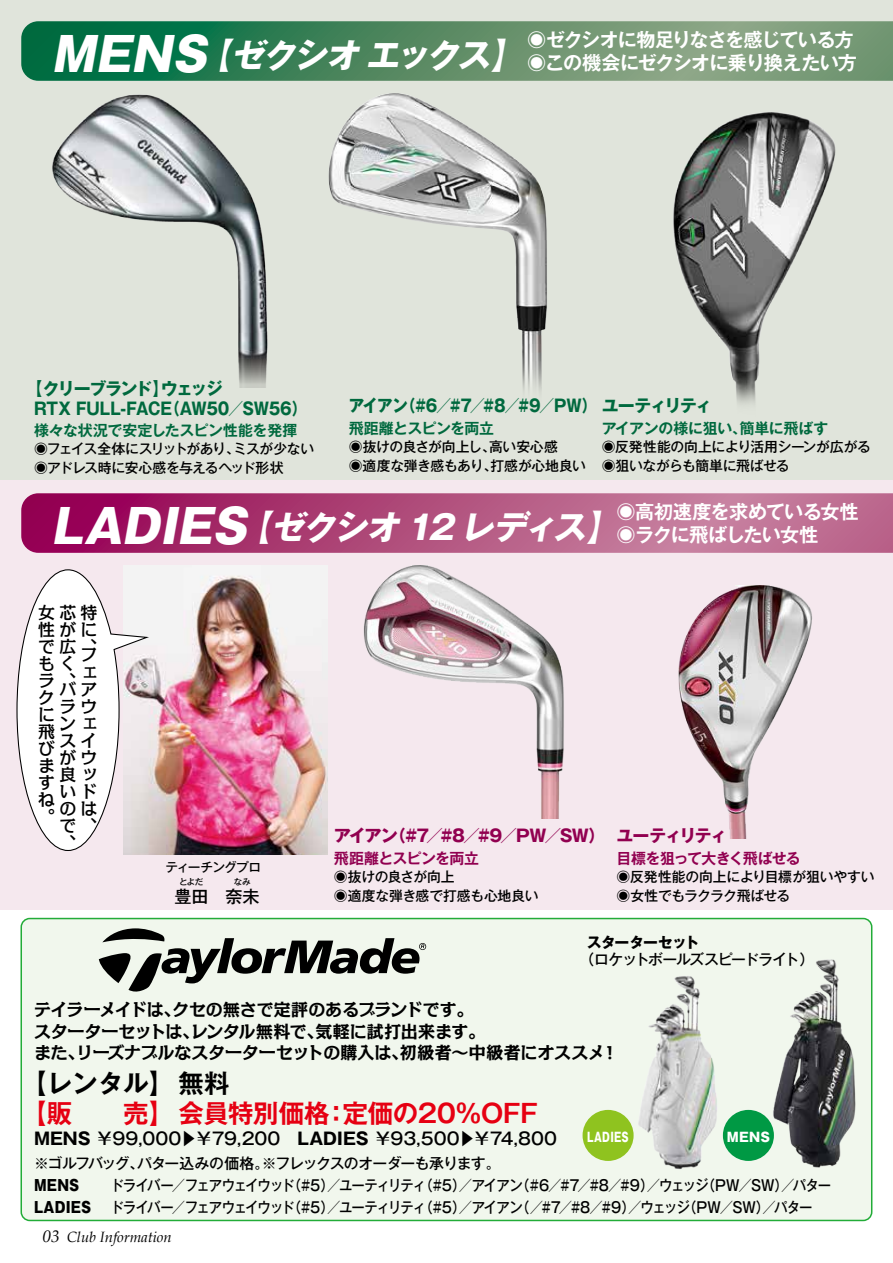
<style>
.page{position:relative;width:893px;height:1263px;background:#fff}
.page>*{position:absolute;margin:0;border:0;box-sizing:border-box;transform-origin:0 0}
.t1{font:italic 800 46.05px "Gothic MB101 Pro";color:#fff}
.t2{font:italic 700 33.45px "Gothic MB101 Pro";color:#fff}
.t3{font:700 25.5px "Gothic MB101 Pro De";letter-spacing:-.015em;color:#e60012}
.t4{font:700 25.5px "Gothic MB101 Pro De";color:#000}
.t5{font:700 19.2px/23.4px "Gothic MB101 Pro De";letter-spacing:-.04em;color:#fff}
.t6{font:700 16.95px "Kakumin Pro";letter-spacing:-.005em;color:#000}
.t7{font:500 16.95px/17px "Kakumin Pro";color:#000}
.t8{font:500 16.95px "Gothic MB101 Pro";color:#000}
.t9{font:700 16.95px "Gothic MB101 Pro";letter-spacing:-.085em;color:#910050}
.t10{font:700 16.95px/19.2px "Gothic MB101 Pro";letter-spacing:-.06em;color:#00693e}
.t11{font:700 16.95px "Gothic MB101 Pro";letter-spacing:-.085em;color:#00693e;scale:.9 1}
.t12{font:700 16.95px "Kakumin Pro";letter-spacing:.02em;color:#000}
.t13{font:700 16.95px "Gothic MB101 Pro";color:#00693e;scale:.9 1}
.t14{font:700 16.95px "Kakumin Pro";letter-spacing:-.025em;color:#000}
.t15{font:700 16.95px "Kakumin Pro";letter-spacing:-.07em;color:#000}
.t16{font:700 16.95px "Kakumin Pro";letter-spacing:-.045em;color:#000}
.t17{font:700 16.95px "Gothic MB101 Pro";letter-spacing:-.06em;color:#00693e;scale:.9 1}
.t18{font:500 16.95px "Gothic MB101 Pr 6";color:#000}
.t19{font:italic 16.95px "Book Antiqua";color:#000}
.t20{font:500 14.85px "Gothic MB101 Pro";letter-spacing:-.075em;color:#000;scale:.9 1}
.t21{font:700 14.85px "Gothic MB101 Pro De";letter-spacing:-.015em;color:#00693e}
.t22{font:500 14.85px "Gothic MB101 Pro";letter-spacing:-.095em;color:#000;scale:.9 1}
.t23{font:500 14.85px "Gothic MB101 Pro";letter-spacing:-.055em;color:#000}
.t24{font:500 14.85px "Gothic MB101 Pro";letter-spacing:-.075em;color:#000}
.t25{font:700 14.85px "Gothic MB101 Pro De";letter-spacing:-.035em;color:#910050}
.t26{font:italic 14.85px "Book Antiqua";color:#000}
.t27{font:800 14.85px "Gothic MB101 Pro";letter-spacing:.015em;color:#000;scale:.9 1}
.t28{font:700 14.85px "Gothic MB101 Pro De";letter-spacing:-.035em;color:#00693e}
.t29{font:700 14.85px "Gothic MB101 Pro";letter-spacing:-.06em;color:#000}
.t30{font:500 13.8px/19.2px "Gothic MB101 Pro";letter-spacing:-.02em;color:#000}
.t31{font:500 13.8px/19.2px "Gothic MB101 Pro";letter-spacing:-.06em;color:#000}
.t32{font:500 12.75px "Gothic MB101 Pr 6";letter-spacing:-.065em;color:#000}
.t33{font:800 12.75px "Gothic MB101 Pro";letter-spacing:.025em;color:#fff;scale:.75 1}
.t34{font:800 12.75px "Gothic MB101 Pro";letter-spacing:.025em;color:#fff}
.t35{font:500 8.55px "Gothic MB101 Pr 6";color:#000}
.s1{font-weight:700}
</style>
<div class="page">
<div style="left:0;top:0;width:893px;height:480px;background:#e0e4db"></div>
<div style="left:0;top:480px;width:893px;height:430px;background:#f5e8ee"></div>
<img style="left:363px;top:565px;width:201px;height:254px">
<img style="left:678px;top:585px;width:134px;height:253px">
<img style="left:52px;top:94px;width:216px;height:293px">
<img style="left:329px;top:93px;width:218px;height:299px">
<img style="left:673px;top:112px;width:163px;height:293px">
<img style="left:123px;top:566px;width:204px;height:289px">
<div style="left:21px;top:918px;width:851px;height:302px;background:#f1f7ed;border-radius:9px"></div>
<div style="left:21px;top:918px;width:851px;height:303px;border:2px solid #22ac38;border-radius:9px"></div>
<svg style="left:99px;top:928px;width:327px;height:64px"></svg>
<img style="left:768px;top:959px;width:88px;height:209px">
<img style="left:638px;top:976px;width:79px;height:194px">
<div style="left:583px;top:1110px;width:51px;height:51px;background:#8fc31f;border-radius:50%"></div>
<div style="left:723px;top:1110px;width:51px;height:51px;background:#094;border-radius:50%"></div>
<svg style="left:21px;top:21px;width:872px;height:60px;background:#518b65"></svg>
<svg style="left:21px;top:493px;width:872px;height:60px;background:#b14d7e"></svg>
<svg style="left:16px;top:569px;width:132px;height:282px"></svg>
<h1 class="t1" style="left:51px;top:16px;width:169px">MENS</h1>
<h2 class="t2" style="left:196px;top:27px;width:44px">【</h2>
<h2 class="t2" style="left:490px;top:27px;width:44px">【</h2>
<h2 class="t2" style="left:230px;top:27px;width:270px">ゼクシオエックス</h2>
<h3 class="t5" style="left:527px;top:25px;width:331px">◉ゼクシオに物足りなさを感じている方◉この機会にゼクシオに乗り換えたい方</h3>
<p class="t10" style="left:165px;top:377px;width:144px;text-indent:-139px">【クリーブランド】<br>（AW50／SW56(</p>
<p class="t10" style="left:161px;top:377px;width:64px">ウェッジ</p>
<p class="t13" style="left:34px;top:394px;width:155px">RTX FULL-FACE</p>
<p class="t21" style="left:34px;top:418px;width:265px">様々な状況で安定したスピン性能を発揮</p>
<p class="t30" style="left:233px;top:438px;width:83px">ミスが少ない</p>
<p class="t31" style="left:34px;top:438px;width:251px">◉フェイス全体にスリットがあり、<br>◉アドレス時に安心感を与えるヘッド形状</p>
<p class="t11" style="left:400px;top:392px;width:349px">（#6／#7／#8／#9／PW( ユーティリティ</p>
<p class="t17" style="left:349px;top:392px;width:67px">アイアン</p>
<p class="t28" style="left:349px;top:416px;width:147px">飛距離とスピンを両立</p>
<p class="t30" style="left:489px;top:436px;width:70px">高い安心感</p>
<p class="t21" style="left:740px;top:416px;width:90px">簡単に飛ばす</p>
<p class="t21" style="left:602px;top:416px;width:147px">アイアンの様に狙い、</p>
<p class="t30" style="left:602px;top:436px;width:271px">◉反発性能の向上により活用シーンが広がる◉狙いながらも簡単に飛ばせる</p>
<p class="t30" style="left:491px;top:436px;width:97px;text-indent:-142px">◉抜けの良さが向上し、<br>打感が心地良い</p>
<p class="t30" style="left:349px;top:455px;width:150px">◉適度な弾き感もあり、</p>
<h1 class="t1" style="left:51px;top:488px;width:209px">LADIES</h1>
<h2 class="t2" style="left:270px;top:499px;width:325px">ゼクシオ 12 レディス</h2>
<h2 class="t2" style="left:236px;top:499px;width:44px">【</h2>
<h2 class="t2" style="left:586px;top:499px;width:44px">【</h2>
<h3 class="t5" style="left:617px;top:497px;width:244px">◉高初速度を求めている女性◉ラクに飛ばしたい女性</h3>
<p class="t7" style="left:38px;top:602px;width:60px">女芯特性がにで広、もく<br>ラ、<br>ク<br>に<br>飛<br>び<br>ま<br>す<br>ね</p>
<p class="t7" style="left:59px;top:832px;width:18px">、</p>
<p class="t7" style="left:81px;top:645px;width:17px">フェ</p>
<p class="t7" style="left:59px;top:679px;width:39px">バアラウンェスイがウ良ッいドのはで、</p>
<p class="t7" style="left:38px;top:806px;width:18px">。</p>
<p class="t32" style="left:166px;top:856px;width:97px">ティーチングプロ</p>
<p class="t35" style="left:179px;top:874px;width:26px">とよだ</p>
<p class="t18" style="left:174px;top:882px;width:36px">豊田</p>
<p class="t35" style="left:234px;top:874px;width:18px">なみ</p>
<p class="t18" style="left:225px;top:882px;width:36px">奈未</p>
<p class="t9" style="left:389px;top:821px;width:218px">（#7／#8／#9／PW／SW(</p>
<p class="t9" style="left:334px;top:821px;width:65px">アイアン</p>
<p class="t25" style="left:334px;top:845px;width:147px">飛距離とスピンを両立</p>
<p class="t30" style="left:334px;top:865px;width:206px">◉抜けの良さが向上<br>◉適度な弾き感で打感も心地良い</p>
<p class="t9" style="left:617px;top:821px;width:112px">ユーティリティ</p>
<p class="t25" style="left:617px;top:845px;width:186px">目標を狙って大きく飛ばせる</p>
<p class="t30" style="left:617px;top:865px;width:260px">◉反発性能の向上により目標が狙いやすい◉女性でもラクラク飛ばせる</p>
<p class="t15" style="left:34px;top:996px;width:148px">テイラーメイドは、</p>
<p class="t6" style="left:172px;top:996px;width:303px">クセの無さで定評のあるブランドです。</p>
<p class="t6" style="left:315px;top:1018px;width:172px">気軽に試打出来ます。</p>
<p class="t16" style="left:191px;top:1018px;width:134px">レンタル無料で、</p>
<p class="t14" style="left:34px;top:1018px;width:167px">スターターセットは、</p>
<p class="t29" style="left:587px;top:930px;width:114px">スターターセット</p>
<p class="t24" style="left:579px;top:947px;width:236px">（ロケットボールズスピードライト(</p>
<p class="t6" style="left:76px;top:1039px;width:333px">リーズナブルなスターターセットの購入は、</p>
<p class="t12" style="left:400px;top:1039px;width:207px">初級者～中級者にオススメ</p>
<p class="t6" style="left:34px;top:1039px;width:52px">また、</p>
<p class="t6" style="left:602px;top:1039px;width:19px">!</p>
<h3 class="t4" style="left:21px;top:1062px;width:210px">【レンタル】無料</h3>
<h3 class="t3" style="left:21px;top:1092px;width:310px">【販　　売】会員特別価格</h3>
<p class="t8" style="left:34px;top:1124px;width:524px"><span class="s1">MENS</span> ￥99,000▶￥79,200　<span class="s1">LADIES</span> ￥93,500▶￥74,800</p>
<p class="t23" style="left:137px;top:1150px;width:365px">パター込みの価格。※フレックスのオーダーも承ります。</p>
<h3 class="t3" style="left:343px;top:1092px;width:197px">定価の20％OFF</h3>
<h3 class="t3" style="left:323px;top:1092px;width:27px">：</h3>
<p class="t24" style="left:34px;top:1150px;width:112px">※ゴルフバッグ、</p>
<p class="t33" style="left:587px;top:1126px;width:57px">LADIES</p>
<p class="t34" style="left:727px;top:1126px;width:45px">MENS</p>
<p class="t27" style="left:34px;top:1172px;width:52px">MENS</p>
<p class="t27" style="left:34px;top:1195px;width:65px">LADIES</p>
<p class="t20" style="left:516px;top:1173px;width:215px">（#6／#7／#8／#9 ／）ウェッジ</p>
<p class="t20" style="left:288px;top:1173px;width:155px">（#5 ／）ユーティリティ</p>
<p class="t20" style="left:419px;top:1173px;width:117px">（#5 ／）アイアン</p>
<p class="t20" style="left:702px;top:1173px;width:145px">（PW／SW ／）パター</p>
<p class="t22" style="left:111px;top:1173px;width:206px">ドライバー／フェアウェイウッド</p>
<p class="t20" style="left:516px;top:1195px;width:194px">（／#7／#8／#9 ／）ウェッジ</p>
<p class="t20" style="left:288px;top:1195px;width:155px">（#5 ／）ユーティリティ</p>
<p class="t20" style="left:419px;top:1195px;width:117px">（#5 ／）アイアン</p>
<p class="t20" style="left:683px;top:1195px;width:145px">（PW／SW ／）パター</p>
<p class="t22" style="left:111px;top:1195px;width:206px">ドライバー／フェアウェイウッド</p>
<p class="t19" style="left:43px;top:1226px;width:19px">03</p>
<p class="t26" style="left:67px;top:1228px;width:106px">Club Information</p>
</div>
